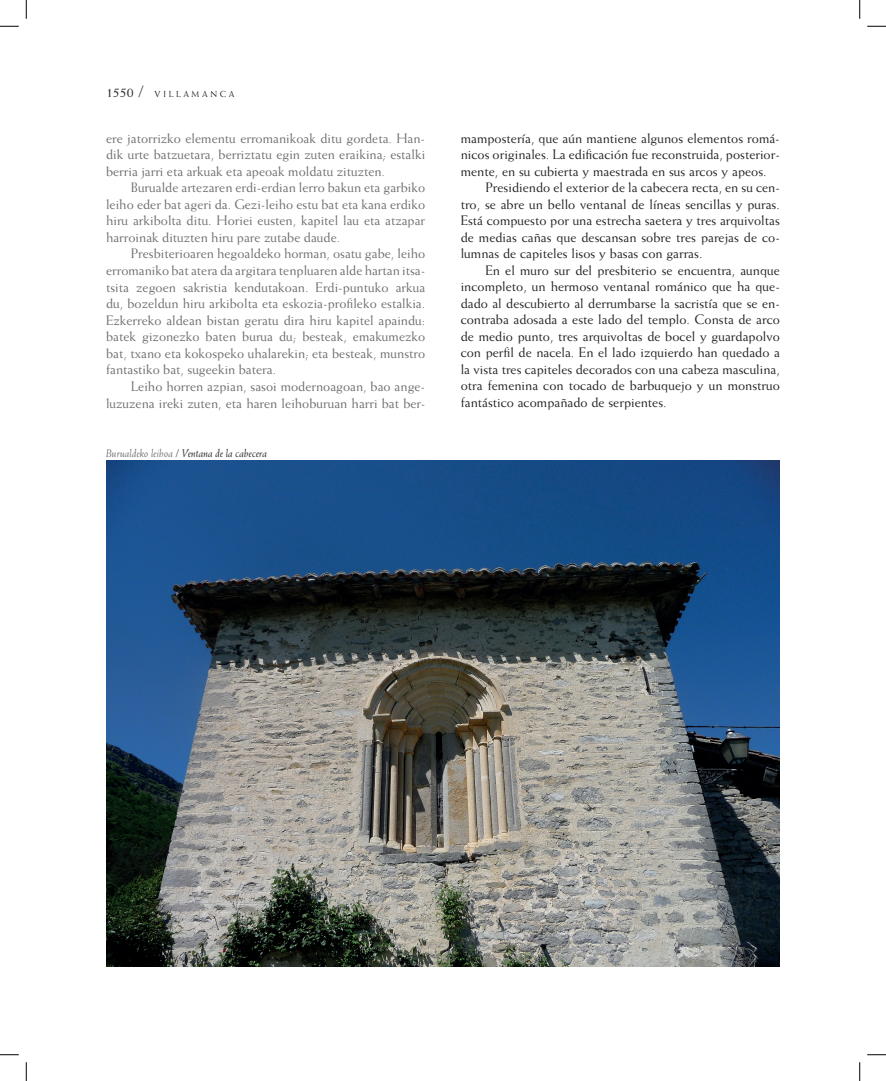
<style>
.page{position:relative;width:886px;height:1081px;background:#fff}
.page>*{position:absolute;margin:0;border:0;box-sizing:border-box;transform-origin:0 0}
.t1{font:13.75px/16.5px "Weiss Std";color:#6c6d70;text-align:justify}
.t2{font:13.75px "Weiss Std";color:#231f20}
.t3{font:italic 11.25px "Weiss Std";color:#231f20}
.t4{font:8.75px "Weiss Std";color:#231f20}
.s1{font-size:13.75px}
.s2{font-size:16.25px}
.s3{color:#6c6d70}
</style>
<div class="page">
<img style="left:106px;top:460px;width:673px;height:505px">
<svg style="left:0;top:25px;width:19px;height:2px"></svg>
<svg style="left:867px;top:25px;width:18px;height:2px"></svg>
<svg style="left:0;top:1054px;width:19px;height:1px"></svg>
<svg style="left:867px;top:1054px;width:18px;height:1px"></svg>
<svg style="left:25px;top:0;width:2px;height:19px"></svg>
<svg style="left:25px;top:1062px;width:2px;height:18px"></svg>
<svg style="left:859px;top:0;width:1px;height:19px"></svg>
<svg style="left:859px;top:1062px;width:1px;height:18px"></svg>
<p class="t4" style="left:106px;top:89px;width:58px"><span class="s1">1550</span> <span class="s2">/</span> villamanca</p>
<p class="t1" style="left:106px;top:129px;width:320px">ere jatorrizko elementu erromanikoak ditu gordeta. Han&shy;dik urte batzuetara, berriztatu egin zuten eraikina; estalki berria jarri eta arkuak eta apeoak moldatu zituzten.</p>
<p class="t1" style="left:106px;top:179px;width:320px;text-indent:25px">Burualde artezaren erdi-erdian lerro bakun eta garbiko leiho eder bat ageri da. Gezi-leiho estu bat eta kana erdiko hiru arkibolta ditu. Horiei eusten, kapitel lau eta atzapar harroinak dituzten hiru pare zutabe daude.</p>
<p class="t1" style="left:106px;top:245px;width:320px;text-indent:25px">Presbiterioaren hegoaldeko horman, osatu gabe, leiho erromaniko bat atera da argitara tenpluaren alde hartan itsa&shy;tsita zegoen sakristia kendutakoan. Erdi-puntuko arkua du, bozeldun hiru arkibolta eta eskozia-profileko estalkia.<br>Ezkerreko aldean bistan geratu dira hiru kapitel apaindu: batek gizonezko baten burua du; besteak, emakumezko bat, txano eta kokospeko uhalarekin; eta besteak, munstro fantastiko bat, sugeekin batera.</p>
<p class="t1" style="left:106px;top:378px;width:320px;text-align:right">Leiho horren azpian, sasoi modernoagoan, bao ange&shy;luzuzena ireki zuten, eta haren leihoburuan harri bat ber-</p>
<p class="t3" style="left:106px;top:446px;width:163px"><span class="s3">Burualdeko leihoa</span> / Ventana de la cabecera</p>
<p class="t2" style="left:460px;top:130px;width:320px">mampostería, que aún mantiene algunos elementos romá-</p>
<p class="t2" style="left:460px;top:146px;width:320px">nicos originales. La edificación fue reconstruida, posterior-</p>
<p class="t2" style="left:460px;top:163px;width:307px">mente, en su cubierta y maestrada en sus arcos y apeos.</p>
<p class="t2" style="left:485px;top:179px;width:296px">Presidiendo el exterior de la cabecera recta, en su cen-</p>
<p class="t2" style="left:460px;top:196px;width:320px">tro, se abre un bello ventanal de líneas sencillas y puras.</p>
<p class="t2" style="left:460px;top:212px;width:320px">Está compuesto por una estrecha saetera y tres arquivoltas</p>
<p class="t2" style="left:460px;top:229px;width:320px">de medias cañas que descansan sobre tres parejas de co-</p>
<p class="t2" style="left:460px;top:245px;width:243px">lumnas de capiteles lisos y basas con garras.</p>
<p class="t2" style="left:485px;top:262px;width:296px">En el muro sur del presbiterio se encuentra, aunque</p>
<p class="t2" style="left:460px;top:278px;width:320px">incompleto, un hermoso ventanal románico que ha que-</p>
<p class="t2" style="left:460px;top:295px;width:320px">dado al descubierto al derrumbarse la sacristía que se en-</p>
<p class="t2" style="left:460px;top:311px;width:320px">contraba adosada a este lado del templo. Consta de arco</p>
<p class="t2" style="left:460px;top:328px;width:320px">de medio punto, tres arquivoltas de bocel y guardapolvo</p>
<p class="t2" style="left:460px;top:344px;width:320px">con perfil de nacela. En el lado izquierdo han quedado a</p>
<p class="t2" style="left:460px;top:361px;width:320px">la vista tres capiteles decorados con una cabeza masculina,</p>
<p class="t2" style="left:460px;top:377px;width:320px">otra femenina con tocado de barbuquejo y un monstruo</p>
<p class="t2" style="left:460px;top:394px;width:207px">fantástico acompañado de serpientes.</p>
</div>
